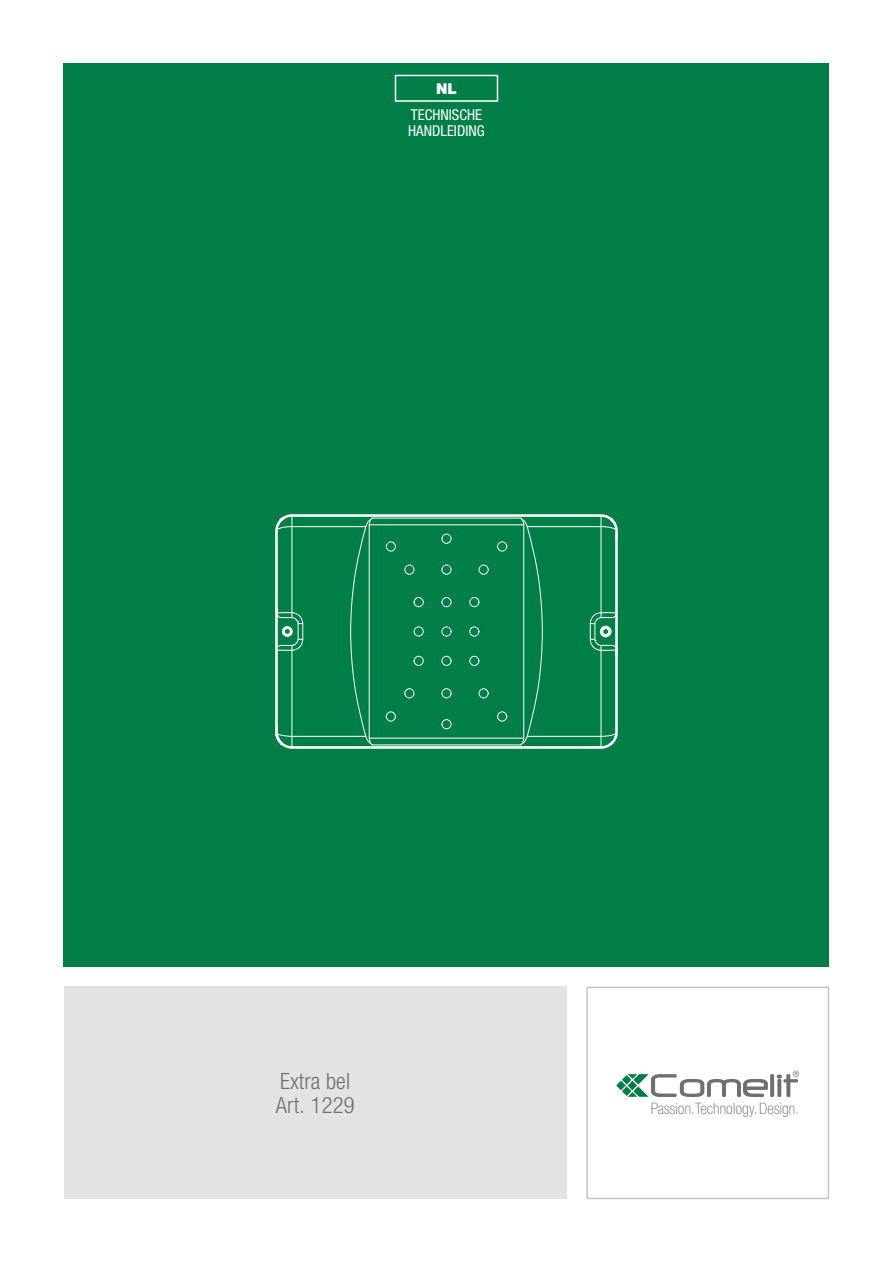
<style>
.page{position:relative;width:893px;height:1263px;background:#fff}
.page>*{position:absolute;margin:0;border:0;box-sizing:border-box;transform-origin:0 0}
.t1{font:300 condensed 22.5px/24px "Helvetica Neue LTW1 G";letter-spacing:.01em;color:#706f6f}
.t2{font:100 condensed 15.75px "Helvetica Neue LTW1 G";letter-spacing:.005em;color:#706f6f}
.t3{font:condensed 15px/16.5px "Helvetica Neue LTW1 G";color:#fff}
.t4{font:900 15px "Helvetica Neue LTW1 G";color:#fff}
</style>
<div class="page">
<div style="left:64px;top:986px;width:503px;height:213px;background:#e3e3e3"></div>
<div style="left:64px;top:64px;width:765px;height:903px;background:#007e48"></div>
<div style="left:395px;top:75px;width:103px;height:27px;border:2px solid #fff"></div>
<div style="left:586px;top:986px;width:243px;height:213px;border:2px solid #c6c6c6"></div>
<svg style="left:616px;top:1081px;width:10px;height:9px"></svg>
<svg style="left:622px;top:1086px;width:9px;height:10px"></svg>
<svg style="left:622px;top:1075px;width:9px;height:9px"></svg>
<svg style="left:628px;top:1071px;width:171px;height:26px"></svg>
<svg style="left:276px;top:515px;width:341px;height:233px"></svg>
<p class="t4" style="left:436px;top:79px;width:22px">NL</p>
<p class="t3" style="left:408px;top:106px;width:78px">TECHNISCHE<br>HANDLEIDING</p>
<h1 class="t1" style="left:276px;top:1069px;width:80px">Extra bel<br>Art. 1229</h1>
<p class="t2" style="left:651px;top:1100px;width:150px">Passion.Technology.Design.</p>
</div>
